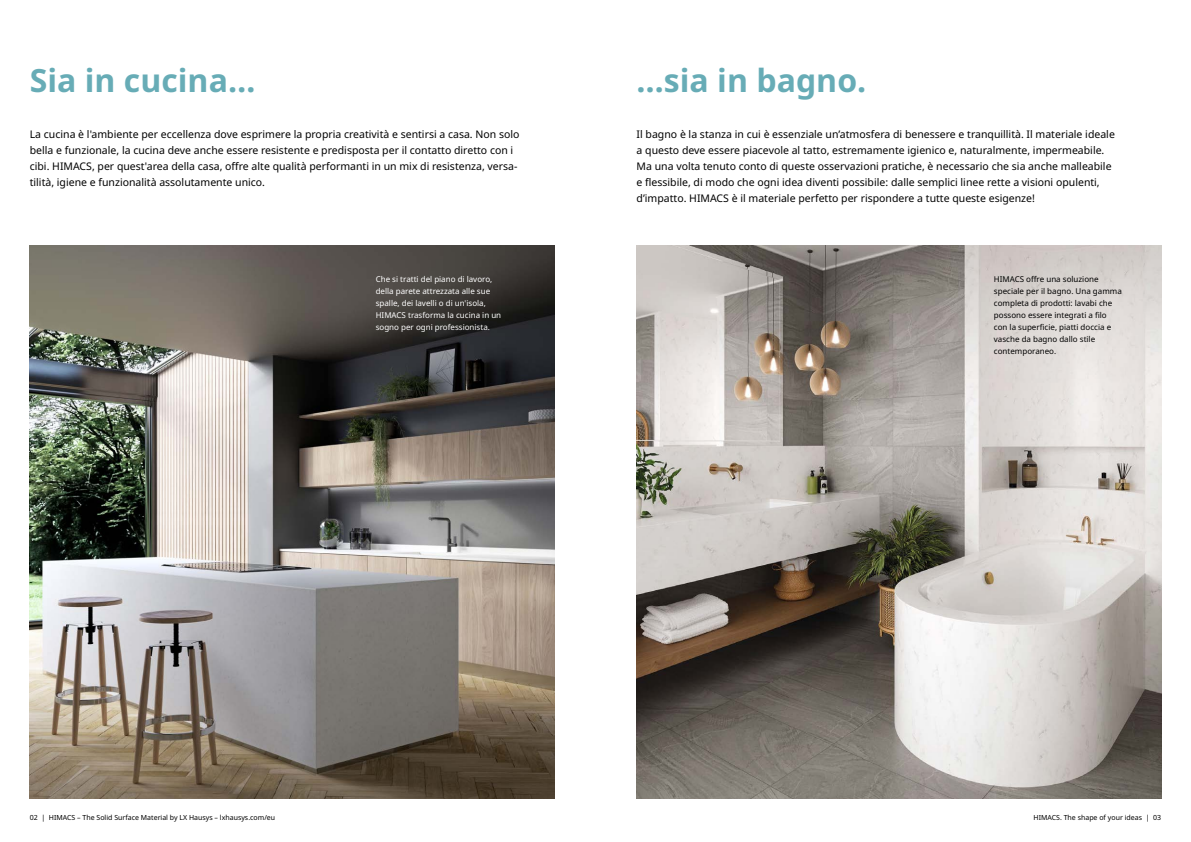
<style>
.page{position:relative;width:1191px;height:842px;background:#fff}
.page>*{position:absolute;margin:0;border:0;box-sizing:border-box;transform-origin:0 0}
.t1{font:700 32px "Noto Sans";color:#67acb6}
.t2{font:10.5px/16px "Noto Sans";color:#000}
.t3{font:8px/12px "Noto Sans";color:#000}
.t4{font:8px/12px "Noto Sans";color:#fff}
.t5{font:7px "Noto Sans";color:#000}
</style>
<div class="page">
<img style="left:636px;top:246px;width:525px;height:552px">
<img style="left:30px;top:246px;width:524px;height:552px">
<h1 class="t1" style="left:30px;top:58px;width:227px">Sia in cucina…</h1>
<p class="t2" style="left:30px;top:126px;width:491px">La cucina è l'ambiente per eccellenza dove esprimere la propria creatività e sentirsi a casa. Non solo bella e funzionale, la cucina deve anche essere resistente e predisposta per il contatto diretto con i cibi. HIMACS, per quest'area della casa, offre alte qualità performanti in un mix di resistenza, versa&shy;tilità, igiene e funzionalità assolutamente unico.</p>
<p class="t4" style="left:376px;top:273px;width:127px">Che si tratti del piano di lavoro, della parete attrezzata alle sue spalle, dei lavelli o di un'isola,<br>HIMACS trasforma la cucina in un sogno per ogni professionista.</p>
<h1 class="t1" style="left:636px;top:58px;width:231px">…sia in bagno.</h1>
<p class="t2" style="left:636px;top:126px;width:480px">Il bagno è la stanza in cui è essenziale un’atmosfera di benessere e tranquillità. Il materiale ideale a questo deve essere piacevole al tatto, estremamente igienico e, naturalmente, impermeabile.<br>Ma una volta tenuto conto di queste osservazioni pratiche, è necessario che sia anche malleabile e flessibile, di modo che ogni idea diventi possibile: dalle semplici linee rette a visioni opulenti, d’impatto. HIMACS è il materiale perfetto per rispondere a tutte queste esigenze!</p>
<p class="t3" style="left:994px;top:273px;width:129px">HIMACS offre una soluzione speciale per il bagno. Una gamma completa di prodotti: lavabi che possono essere integrati a filo con la superficie, piatti doccia e vasche da bagno dallo stile contemporaneo.</p>
<p class="t5" style="left:30px;top:812px;width:247px">02 | HIMACS – The Solid Surface Material by LX Hausys – lxhausys.com/eu</p>
<p class="t5" style="left:1033px;top:812px;width:129px">HIMACS. The shape of your ideas | 03</p>
</div>
